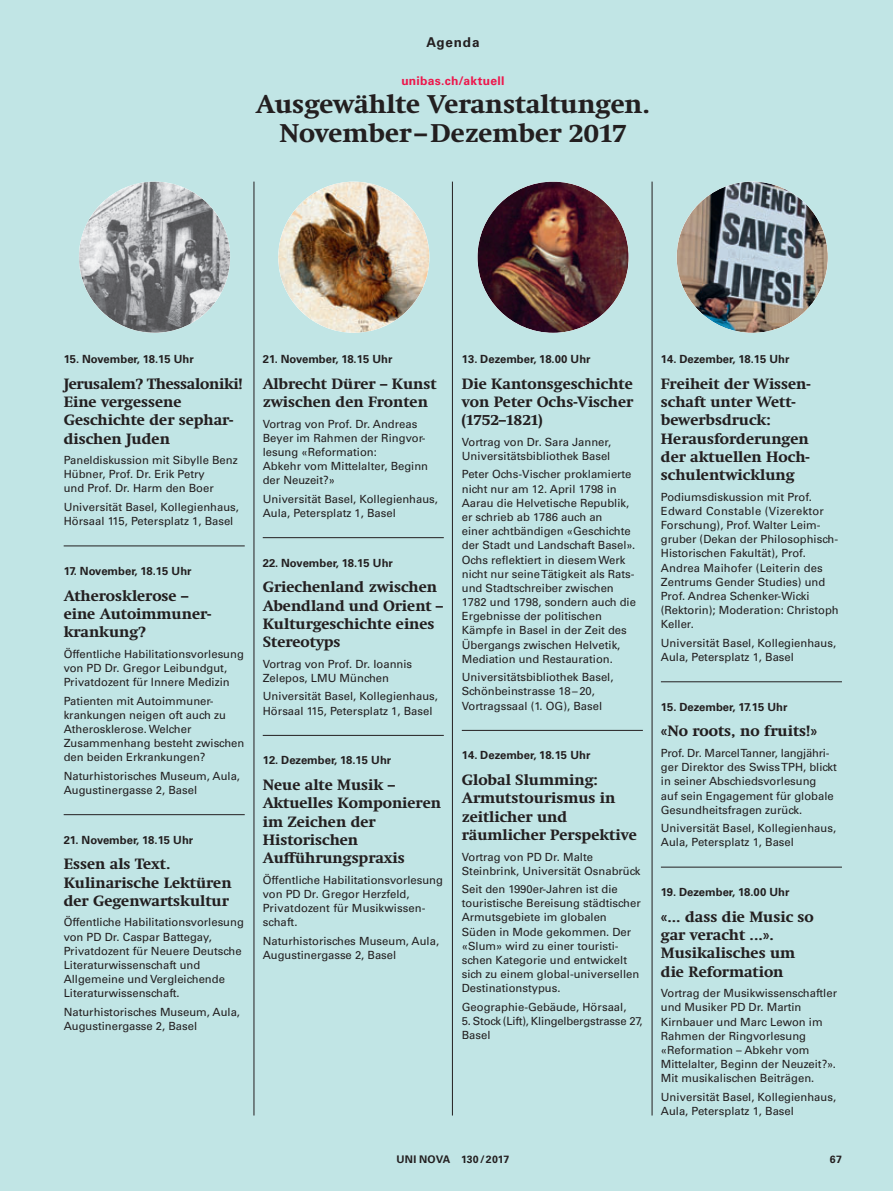
<style>
.page{position:relative;width:893px;height:1191px;background:#c1e5e5}
.page>*{position:absolute;margin:0;border:0;box-sizing:border-box;transform-origin:0 0}
.t1{font:700 26.25px/28.3px "Swift Neue LT Pro";color:#231f20;text-align:center}
.t2{font:700 15.3px/18.3px "Swift Neue LT Pro";color:#231f20}
.t3{font:700 13.5px "Univers LT Std";letter-spacing:.06em;color:#231f20}
.t4{font:700 12px "Univers LT Std";letter-spacing:.02em;color:#ed164b}
.t5{font:11.25px/14.2px "Univers LT Std";color:#231f20}
.t6{font:700 11.25px "Univers LT Std";color:#231f20}
.t7{font:700 10.5px "Univers LT Std";letter-spacing:.02em;color:#231f20}
</style>
<div class="page">
<img style="left:278px;top:182px;width:151px;height:151px;border-radius:50%">
<img style="left:477px;top:182px;width:152px;height:151px;border-radius:50%">
<img style="left:677px;top:182px;width:151px;height:151px;border-radius:50%">
<img style="left:79px;top:182px;width:151px;height:151px;border-radius:50%">
<hr style="left:64px;top:545px;width:181px;height:1px;background:#231f20">
<hr style="left:64px;top:814px;width:181px;height:1px;background:#231f20">
<hr style="left:263px;top:537px;width:181px;height:1px;background:#231f20">
<hr style="left:263px;top:735px;width:181px;height:1px;background:#231f20">
<hr style="left:462px;top:730px;width:181px;height:1px;background:#231f20">
<hr style="left:661px;top:681px;width:181px;height:1px;background:#231f20">
<hr style="left:661px;top:867px;width:181px;height:1px;background:#231f20">
<hr style="left:254px;top:182px;width:1px;height:933px;background:#231f20">
<hr style="left:452px;top:182px;width:1px;height:933px;background:#231f20">
<hr style="left:652px;top:182px;width:1px;height:933px;background:#231f20">
<p class="t3" style="left:426px;top:37px;width:55px">Agenda</p>
<p class="t4" style="left:401px;top:76px;width:105px">unibas.ch/aktuell</p>
<h1 class="t1" style="left:256px;top:92px;width:396px">Ausgewählte Veranstaltungen.<br>November – Dezember 2017</h1>
<p class="t6" style="left:64px;top:354px;width:132px">15. November, 18.15 Uhr</p>
<h2 class="t2" style="left:64px;top:375px;width:181px">Jerusalem? Thessaloniki!<br>Eine vergessene<br>Geschichte der sephar&shy;dischen Juden</h2>
<p class="t5" style="left:64px;top:454px;width:176px">Paneldiskussion mit Sibylle Benz<br>Hübner, Prof. Dr. Erik Petry<br>und Prof. Dr. Harm den Boer</p>
<p class="t5" style="left:64px;top:500px;width:177px">Universität Basel, Kollegienhaus,<br>Hörsaal 115, Petersplatz 1, Basel</p>
<p class="t6" style="left:64px;top:566px;width:129px">17. November, 18.15 Uhr</p>
<h2 class="t2" style="left:64px;top:587px;width:149px">Atherosklerose – eine Autoimmuner&shy;krankung?</h2>
<p class="t5" style="left:64px;top:647px;width:182px">Öffentliche Habilitationsvorlesung von PD Dr. Gregor Leibundgut,<br>Privatdozent für Innere Medizin</p>
<p class="t5" style="left:64px;top:694px;width:182px">Patienten mit Autoimmuner&shy;krankungen neigen oft auch zu<br>Atherosklerose. Welcher<br>Zusammenhang besteht zwischen den beiden Erkrankungen?</p>
<p class="t5" style="left:64px;top:769px;width:178px">Naturhistorisches Museum, Aula,<br>Augustinergasse 2, Basel</p>
<p class="t6" style="left:64px;top:835px;width:131px">21. November, 18.15 Uhr</p>
<h2 class="t2" style="left:64px;top:856px;width:169px">Essen als Text.<br>Kulinarische Lektüren der Gegenwartskultur</h2>
<p class="t5" style="left:64px;top:916px;width:182px">Öffentliche Habilitationsvorlesung von PD Dr. Caspar Battegay,<br>Privatdozent für Neuere Deutsche<br>Literaturwissenschaft und<br>Allgemeine und Vergleichende<br>Literaturwissenschaft.</p>
<p class="t5" style="left:64px;top:1005px;width:178px">Naturhistorisches Museum, Aula,<br>Augustinergasse 2, Basel</p>
<p class="t6" style="left:263px;top:354px;width:131px">21. November, 18.15 Uhr</p>
<h2 class="t2" style="left:263px;top:375px;width:175px">Albrecht Dürer – Kunst zwischen den Fronten</h2>
<p class="t5" style="left:263px;top:417px;width:167px">Vortrag von Prof. Dr. Andreas<br>Beyer im Rahmen der Ring vor&shy;lesung «Reformation:<br>Abkehr vom Mittelalter, Beginn der Neuzeit?»</p>
<p class="t5" style="left:263px;top:492px;width:177px">Universität Basel, Kollegienhaus,<br>Aula, Petersplatz 1, Basel</p>
<p class="t6" style="left:263px;top:558px;width:132px">22. November, 18.15 Uhr</p>
<h2 class="t2" style="left:263px;top:579px;width:182px">Griechenland zwischen<br>Abendland und Orient –<br>Kulturgeschichte eines<br>Stereotyps</h2>
<p class="t5" style="left:263px;top:657px;width:151px">Vortrag von Prof. Dr. Ioannis<br>Zelepos, LMU München</p>
<p class="t5" style="left:263px;top:690px;width:177px">Universität Basel, Kollegienhaus,<br>Hörsaal 115, Petersplatz 1, Basel</p>
<p class="t6" style="left:263px;top:756px;width:130px">12. Dezember, 18.15 Uhr</p>
<h2 class="t2" style="left:263px;top:777px;width:180px">Neue alte Musik –<br>Aktuelles Komponieren im Zeichen der<br>Historischen<br>Aufführungspraxis</h2>
<p class="t5" style="left:263px;top:873px;width:182px">Öffentliche Habilitationsvorlesung von PD Dr. Gregor Herzfeld,<br>Privatdozent für Musikwissen&shy;schaft.</p>
<p class="t5" style="left:263px;top:934px;width:178px">Naturhistorisches Museum, Aula,<br>Augustinergasse 2, Basel</p>
<p class="t6" style="left:462px;top:354px;width:130px">13. Dezember, 18.00 Uhr</p>
<h2 class="t2" style="left:462px;top:375px;width:173px;text-align:justify">Die Kantonsgeschichte von Peter Ochs-Vischer (1752–1821)</h2>
<p class="t5" style="left:462px;top:435px;width:151px">Vortrag von Dr. Sara Janner,<br>Universitätsbibliothek Basel</p>
<p class="t5" style="left:462px;top:468px;width:176px">Peter Ochs-Vischer proklamierte nicht nur am 12. April 1798 in<br>Aarau die Helvetische Republik, er schrieb ab 1786 auch an<br>einer achtbändigen «Geschichte der Stadt und Landschaft Basel».<br>Ochs reflektiert in diesem Werk nicht nur seine Tätigkeit als Rats&shy;und Stadtschreiber zwischen<br>1782 und 1798, sondern auch die<br>Ergebnisse der politischen<br>Kämpfe in Basel in der Zeit des<br>Übergangs zwischen Helvetik,<br>Mediation und Restauration.</p>
<p class="t5" style="left:462px;top:671px;width:153px">Universitätsbibliothek Basel,<br>Schönbeinstrasse 18 – 20,<br>Vortragssaal (1. OG), Basel</p>
<p class="t6" style="left:462px;top:751px;width:130px">14. Dezember, 18.15 Uhr</p>
<h2 class="t2" style="left:462px;top:772px;width:176px">Global Slumming:<br>Armutstourismus in zeitlicher und räumlicher Perspektive</h2>
<p class="t5" style="left:462px;top:850px;width:180px">Vortrag von PD Dr. Malte<br>Steinbrink, Universität Osnabrück</p>
<p class="t5" style="left:462px;top:882px;width:180px">Seit den 1990er-Jahren ist die touristische Bereisung städtischer<br>Armutsgebiete im globalen<br>Süden in Mode gekommen. Der «Slum» wird zu einer touristi&shy;schen Kategorie und entwickelt sich zu einem global-universellen<br>Destinationstypus.</p>
<p class="t5" style="left:462px;top:1000px;width:166px">Geographie-Gebäude, Hörsaal,</p>
<p class="t5" style="left:462px;top:1014px;width:182px">5. Stock (Lift), Klingelbergstrasse 27,<br>Basel</p>
<p class="t6" style="left:661px;top:354px;width:130px">14. Dezember, 18.15 Uhr</p>
<h2 class="t2" style="left:661px;top:375px;width:151px">Freiheit der Wissen&shy;schaft unter Wett&shy;bewerbsdruck:<br>Herausforderungen der aktuellen Hoch&shy;schulentwicklung</h2>
<p class="t5" style="left:661px;top:490px;width:179px">Podiumsdiskussion mit Prof.<br>Edward Constable (Vizerektor<br>Forschung), Prof. Walter Leim&shy;gruber (Dekan der Philosophisch-<br>Historischen Fakultät), Prof.<br>Andrea Maihofer (Leiterin des<br>Zentrums Gender Studies) und<br>Prof. Andrea Schenker-Wicki (Rektorin); Moderation: Christoph<br>Keller.</p>
<p class="t5" style="left:661px;top:636px;width:177px">Universität Basel, Kollegienhaus,<br>Aula, Petersplatz 1, Basel</p>
<p class="t6" style="left:661px;top:702px;width:128px">15. Dezember, 17.15 Uhr</p>
<h2 class="t2" style="left:661px;top:723px;width:158px">«No roots, no fruits!»</h2>
<p class="t5" style="left:661px;top:746px;width:178px">Prof. Dr. Marcel Tanner, langjähri&shy;ger Direktor des Swiss TPH, blickt in seiner Abschiedsvorlesung<br>auf sein Engagement für globale<br>Gesundheitsfragen zurück.</p>
<p class="t5" style="left:661px;top:822px;width:177px">Universität Basel, Kollegienhaus,<br>Aula, Petersplatz 1, Basel</p>
<p class="t6" style="left:661px;top:887px;width:130px">19. Dezember, 18.00 Uhr</p>
<h2 class="t2" style="left:661px;top:908px;width:155px">«... dass die Music so gar veracht ...».<br>Musikalisches um die Reformation</h2>
<p class="t5" style="left:661px;top:987px;width:178px">Vortrag der Musikwissenschaftler und Musiker PD Dr. Martin<br>Kirnbauer und Marc Lewon im<br>Rahmen der Ringvorlesung «Reformation – Abkehr vom<br>Mittelalter, Beginn der Neuzeit?».<br>Mit musikalischen Beiträgen.</p>
<p class="t5" style="left:661px;top:1090px;width:177px">Universität Basel, Kollegienhaus,<br>Aula, Petersplatz 1, Basel</p>
<p class="t7" style="left:396px;top:1154px;width:114px">UNI NOVA 130 / 2017</p>
<p class="t7" style="left:830px;top:1154px;width:13px">67</p>
</div>
